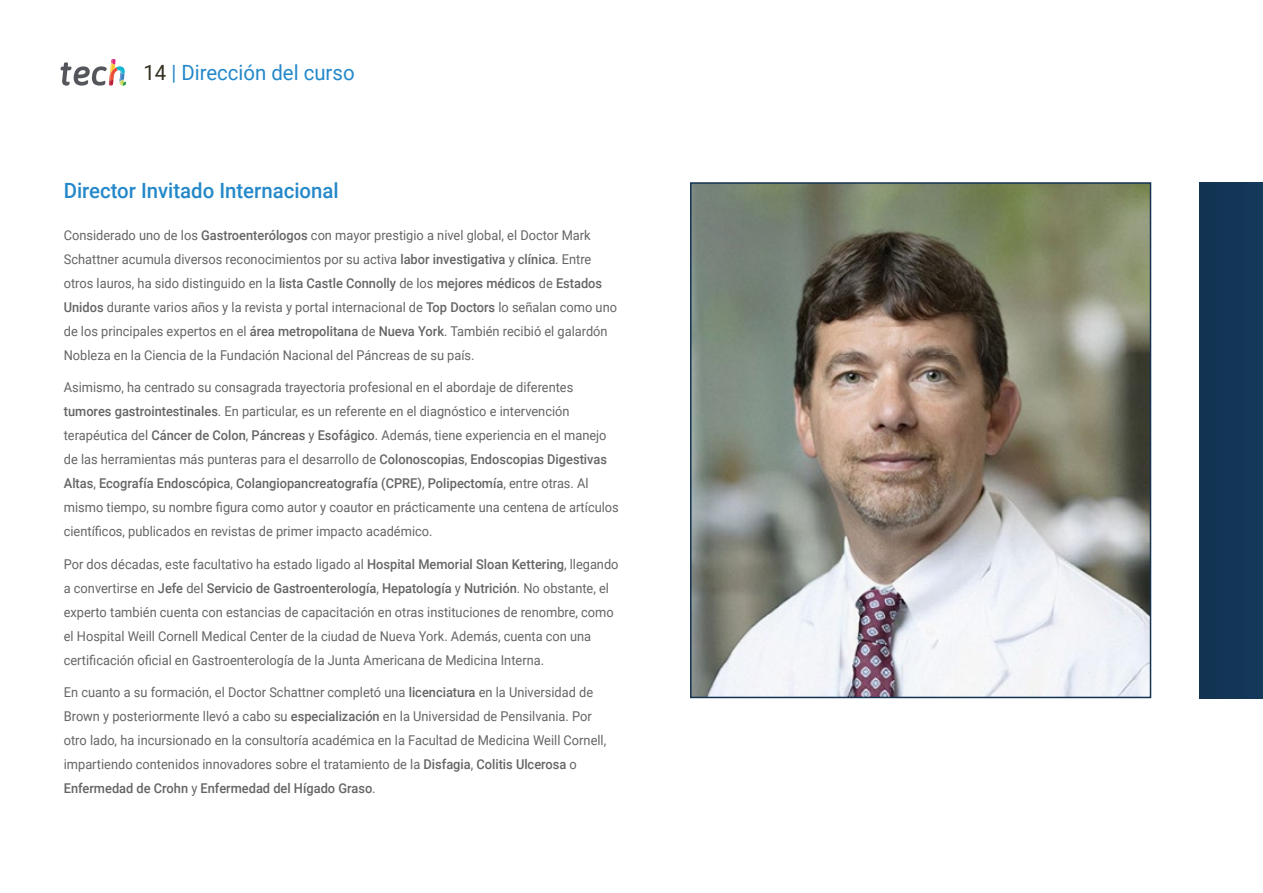
<style>
.page{position:relative;width:1263px;height:893px;background:#fff}
.page>*{position:absolute;margin:0;border:0;box-sizing:border-box;transform-origin:0 0}
.t1{font:500 21px "Roboto";color:#2488c9}
.t2{font:21px "Roboto";color:#2488c9}
.t3{font:13.5px/24px "Roboto";color:#656565;scale:.95 1}
.s1{color:#312e20}
.s2{font-weight:500}
</style>
<div class="page">
<div style="left:1199px;top:182px;width:64px;height:516px;background:#133556"></div>
<img style="left:693px;top:185px;width:455px;height:510px">
<div style="left:690px;top:182px;width:461px;height:516px;border:2px solid #123352"></div>
<svg style="left:61px;top:59px;width:65px;height:27px"></svg>
<h1 class="t2" style="left:144px;top:57px;width:213px"><span class="s1">14</span> | Dirección del curso</h1>
<h1 class="t1" style="left:64px;top:176px;width:276px">Director Invitado Internacional</h1>
<p class="t3" style="left:64px;top:222px;width:584px">Considerado uno de los <span class="s2">Gastroenterólogos</span> con mayor prestigio a nivel global, el Doctor Mark Schattner acumula diversos reconocimientos por su activa <span class="s2">labor investigativa</span> y <span class="s2">clínica</span>. Entre otros lauros, ha sido distinguido en la <span class="s2">lista Castle Connolly</span> de los <span class="s2">mejores médicos</span> de <span class="s2">Estados Unidos</span> durante varios años y la revista y portal internacional de <span class="s2">Top Doctors</span> lo señalan como uno de los principales expertos en el <span class="s2">área metropolitana</span> de <span class="s2">Nueva York</span>. También recibió el galardón Nobleza en la Ciencia de la Fundación Nacional del Páncreas de su país.</p>
<p class="t3" style="left:64px;top:375px;width:586px">Asimismo, ha centrado su consagrada trayectoria profesional en el abordaje de diferentes <span class="s2">tumores gastrointestinales</span>. En particular, es un referente en el diagnóstico e intervención terapéutica del <span class="s2">Cáncer de Colon</span>, <span class="s2">Páncreas</span> y <span class="s2">Esofágico</span>. Además, tiene experiencia en el manejo de las herramientas más punteras para el desarrollo de <span class="s2">Colonoscopias</span>, <span class="s2">Endoscopias Digestivas Altas</span>, <span class="s2">Ecografía Endoscópica</span>, <span class="s2">Colangiopancreatografía (CPRE)</span>, <span class="s2">Polipectomía</span>, entre otras. Al mismo tiempo, su nombre figura como autor y coautor en prácticamente una centena de artículos científicos, publicados en revistas de primer impacto académico.</p>
<p class="t3" style="left:64px;top:551px;width:585px">Por dos décadas, este facultativo ha estado ligado al <span class="s2">Hospital Memorial Sloan Kettering</span>, llegando a convertirse en <span class="s2">Jefe</span> del <span class="s2">Servicio de Gastroenterología</span>, <span class="s2">Hepatología</span> y <span class="s2">Nutrición</span>. No obstante, el experto también cuenta con estancias de capacitación en otras instituciones de renombre, como el Hospital Weill Cornell Medical Center de la ciudad de Nueva York. Además, cuenta con una certificación oficial en Gastroenterología de la Junta Americana de Medicina Interna.</p>
<p class="t3" style="left:64px;top:680px;width:572px">En cuanto a su formación, el Doctor Schattner completó una <span class="s2">licenciatura</span> en la Universidad de Brown y posteriormente llevó a cabo su <span class="s2">especialización</span> en la Universidad de Pensilvania. Por otro lado, ha incursionado en la consultoría académica en la Facultad de Medicina Weill Cornell, impartiendo contenidos innovadores sobre el tratamiento de la <span class="s2">Disfagia</span>, <span class="s2">Colitis Ulcerosa</span> o <span class="s2">Enfermedad de Crohn</span> y <span class="s2">Enfermedad del Hígado Graso</span>.</p>
</div>
